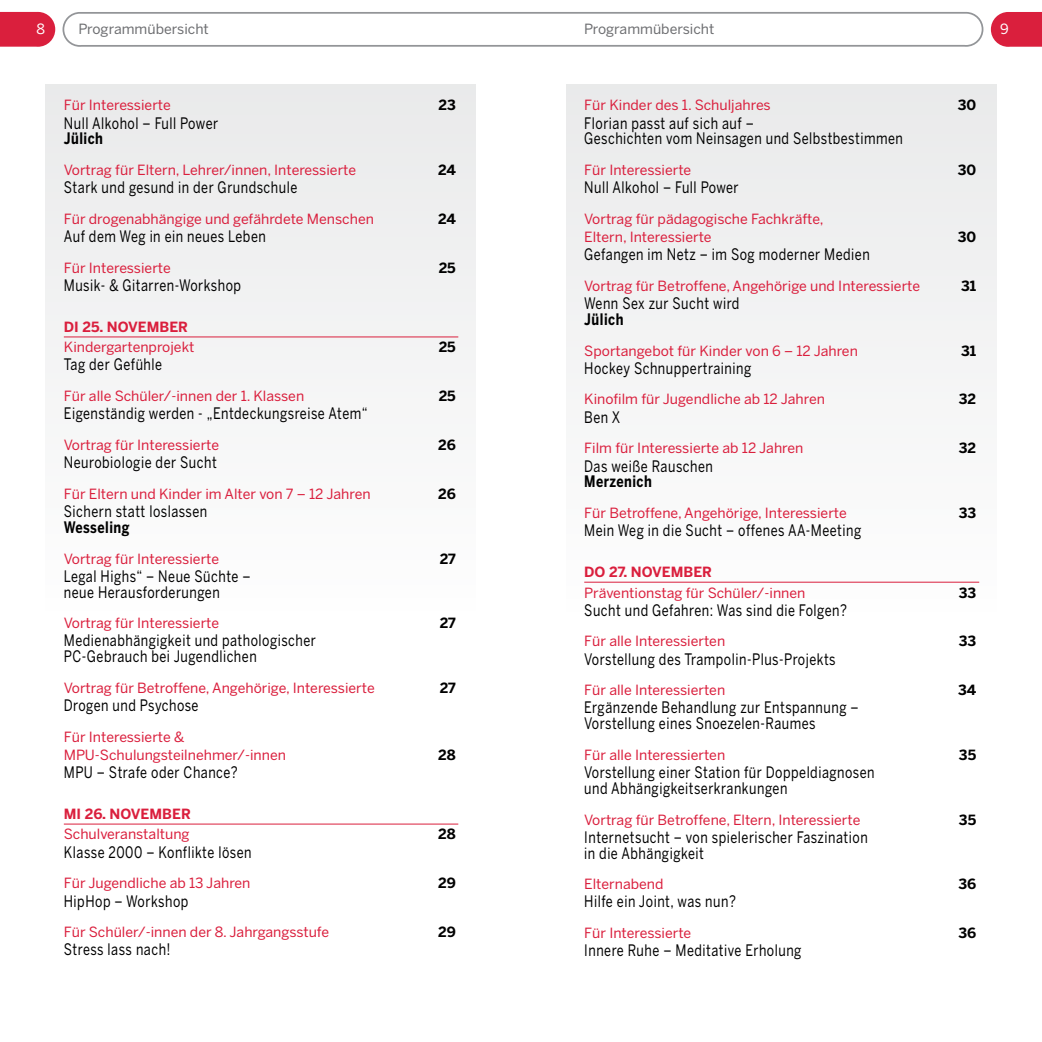
<style>
.page{position:relative;width:1042px;height:1042px;background:#fff}
.page>*{position:absolute;margin:0;border:0;box-sizing:border-box;transform-origin:0 0}
.t1{font:15.75px/15.8px "Benton Sans";letter-spacing:.04em;color:#000;scale:.8 1}
.t2{font:700 15.75px "Benton Sans";letter-spacing:.04em;color:#000;scale:.8 1}
.t3{font:14px/18.2px "Benton Sans";color:#da1f3d}
.t4{font:700 14px "Benton Sans";color:#000}
.t5{font:700 14px "Benton Sans";color:#da1f3d}
.t6{font:14px "Benton Sans";color:#6d6e71}
.t7{font:14px "Benton Sans";color:#fff}
</style>
<div class="page">
<svg style="left:0;top:12px;width:55px;height:35px"></svg>
<svg style="left:62px;top:13px;width:922px;height:34px"></svg>
<svg style="left:991px;top:12px;width:51px;height:35px"></svg>
<div style="left:567px;top:84px;width:429px;height:958px;background:linear-gradient(to bottom,#ededee,#fff)"></div>
<hr style="left:584px;top:582px;width:395px;height:1px;background:#da1f3d">
<div style="left:46px;top:84px;width:429px;height:958px;background:linear-gradient(to bottom,#edeeee,#fff)"></div>
<hr style="left:64px;top:336px;width:394px;height:1px;background:#da1f3d">
<hr style="left:64px;top:823px;width:394px;height:1px;background:#da1f3d">
<p class="t7" style="left:37px;top:21px;width:10px">8</p>
<p class="t6" style="left:78px;top:21px;width:132px">Programmübersicht</p>
<p class="t6" style="left:584px;top:21px;width:132px">Programmübersicht</p>
<p class="t7" style="left:1000px;top:21px;width:10px">9</p>
<p class="t3" style="left:64px;top:96px;width:109px">Für Interessierte</p>
<p class="t4" style="left:439px;top:97px;width:19px">23</p>
<p class="t1" style="left:64px;top:115px;width:195px">Null Alkohol – Full Power</p>
<p class="t2" style="left:64px;top:129px;width:51px">Jülich</p>
<p class="t3" style="left:64px;top:161px;width:294px">Vortrag für Eltern, Lehrer/innen, Interessierte</p>
<p class="t4" style="left:438px;top:162px;width:19px">24</p>
<p class="t1" style="left:64px;top:179px;width:293px">Stark und gesund in der Grundschule</p>
<p class="t3" style="left:64px;top:209px;width:312px">Für drogenabhängige und gefährdete Menschen</p>
<p class="t4" style="left:438px;top:210px;width:19px">24</p>
<p class="t1" style="left:64px;top:228px;width:254px">Auf dem Weg in ein neues Leben</p>
<p class="t3" style="left:64px;top:258px;width:109px">Für Interessierte</p>
<p class="t4" style="left:439px;top:259px;width:19px">25</p>
<p class="t1" style="left:64px;top:277px;width:223px">Musik- &amp; Gitarren-Workshop</p>
<p class="t5" style="left:64px;top:318px;width:116px">DI 25. NOVEMBER</p>
<p class="t3" style="left:64px;top:338px;width:132px">Kindergartenprojekt</p>
<p class="t4" style="left:439px;top:339px;width:19px">25</p>
<p class="t1" style="left:64px;top:357px;width:124px">Tag der Gefühle</p>
<p class="t3" style="left:64px;top:387px;width:242px">Für alle Schüler/-innen der 1. Klassen</p>
<p class="t4" style="left:439px;top:388px;width:19px">25</p>
<p class="t1" style="left:64px;top:405px;width:381px">Eigenständig werden - „Entdeckungsreise Atem“</p>
<p class="t3" style="left:64px;top:436px;width:157px">Vortrag für Interessierte</p>
<p class="t4" style="left:438px;top:436px;width:19px">26</p>
<p class="t1" style="left:64px;top:454px;width:193px">Neurobiologie der Sucht</p>
<p class="t3" style="left:64px;top:484px;width:308px">Für Eltern und Kinder im Alter von 7 – 12 Jahren</p>
<p class="t4" style="left:438px;top:485px;width:19px">26</p>
<p class="t1" style="left:64px;top:503px;width:181px">Sichern statt loslassen</p>
<p class="t2" style="left:64px;top:518px;width:84px">Wesseling</p>
<p class="t3" style="left:64px;top:549px;width:157px">Vortrag für Interessierte</p>
<p class="t4" style="left:440px;top:550px;width:18px">27</p>
<p class="t1" style="left:64px;top:568px;width:235px">Legal Highs“ – Neue Süchte – neue Herausforderungen</p>
<p class="t3" style="left:64px;top:614px;width:157px">Vortrag für Interessierte</p>
<p class="t4" style="left:440px;top:615px;width:18px">27</p>
<p class="t1" style="left:64px;top:632px;width:317px">Medienabhängigkeit und pathologischer<br>PC-Gebrauch bei Jugendlichen</p>
<p class="t3" style="left:64px;top:678px;width:312px">Vortrag für Betroffene, Angehörige, Interessierte</p>
<p class="t4" style="left:440px;top:679px;width:18px">27</p>
<p class="t1" style="left:64px;top:697px;width:170px">Drogen und Psychose</p>
<p class="t3" style="left:64px;top:727px;width:224px">Für Interessierte &amp;<br>MPU-Schulungsteilnehmer/-innen</p>
<p class="t4" style="left:438px;top:746px;width:19px">28</p>
<p class="t1" style="left:64px;top:764px;width:219px">MPU – Strafe oder Chance?</p>
<p class="t5" style="left:64px;top:805px;width:118px">MI 26. NOVEMBER</p>
<p class="t3" style="left:64px;top:825px;width:127px">Schulveranstaltung</p>
<p class="t4" style="left:438px;top:826px;width:19px">28</p>
<p class="t1" style="left:64px;top:844px;width:236px">Klasse 2000 – Konflikte lösen</p>
<p class="t3" style="left:64px;top:874px;width:188px">Für Jugendliche ab 13 Jahren</p>
<p class="t4" style="left:438px;top:875px;width:19px">29</p>
<p class="t1" style="left:64px;top:892px;width:157px">HipHop – Workshop</p>
<p class="t3" style="left:64px;top:923px;width:267px">Für Schüler/-innen der 8. Jahrgangsstufe</p>
<p class="t4" style="left:438px;top:923px;width:19px">29</p>
<p class="t1" style="left:64px;top:941px;width:135px">Stress lass nach!</p>
<p class="t3" style="left:584px;top:96px;width:188px">Für Kinder des 1. Schuljahres</p>
<p class="t4" style="left:958px;top:97px;width:20px">30</p>
<p class="t1" style="left:584px;top:115px;width:400px">Florian passt auf sich auf –<br>Geschichten vom Neinsagen und Selbstbestimmen</p>
<p class="t3" style="left:584px;top:161px;width:109px">Für Interessierte</p>
<p class="t4" style="left:958px;top:162px;width:20px">30</p>
<p class="t1" style="left:584px;top:179px;width:195px">Null Alkohol – Full Power</p>
<p class="t3" style="left:584px;top:209px;width:241px">Vortrag für pädagogische Fachkräfte,<br>Eltern, Interessierte</p>
<p class="t4" style="left:958px;top:229px;width:20px">30</p>
<p class="t1" style="left:584px;top:246px;width:358px">Gefangen im Netz – im Sog moderner Medien</p>
<p class="t3" style="left:584px;top:277px;width:337px">Vortrag für Betroffene, Angehörige und Interessierte</p>
<p class="t4" style="left:961px;top:277px;width:17px">31</p>
<p class="t1" style="left:584px;top:295px;width:195px">Wenn Sex zur Sucht wird</p>
<p class="t2" style="left:584px;top:310px;width:51px">Jülich</p>
<p class="t3" style="left:584px;top:341px;width:275px">Sportangebot für Kinder von 6 – 12 Jahren</p>
<p class="t4" style="left:961px;top:342px;width:17px">31</p>
<p class="t1" style="left:584px;top:360px;width:210px">Hockey Schnuppertraining</p>
<p class="t3" style="left:584px;top:390px;width:242px">Kinofilm für Jugendliche ab 12 Jahren</p>
<p class="t4" style="left:959px;top:391px;width:19px">32</p>
<p class="t1" style="left:584px;top:409px;width:47px">Ben X</p>
<p class="t3" style="left:584px;top:439px;width:221px">Film für Interessierte ab 12 Jahren</p>
<p class="t4" style="left:959px;top:440px;width:19px">32</p>
<p class="t1" style="left:584px;top:458px;width:162px">Das weiße Rauschen</p>
<p class="t2" style="left:584px;top:472px;width:86px">Merzenich</p>
<p class="t3" style="left:584px;top:504px;width:264px">Für Betroffene, Angehörige, Interessierte</p>
<p class="t4" style="left:959px;top:504px;width:19px">33</p>
<p class="t1" style="left:584px;top:522px;width:348px">Mein Weg in die Sucht – offenes AA-Meeting</p>
<p class="t5" style="left:584px;top:563px;width:119px">DO 27. NOVEMBER</p>
<p class="t3" style="left:584px;top:583px;width:223px">Präventionstag für Schüler/-innen</p>
<p class="t4" style="left:959px;top:584px;width:19px">33</p>
<p class="t1" style="left:584px;top:602px;width:330px">Sucht und Gefahren: Was sind die Folgen?</p>
<p class="t3" style="left:584px;top:632px;width:142px">Für alle Interessierten</p>
<p class="t4" style="left:959px;top:633px;width:19px">33</p>
<p class="t1" style="left:584px;top:651px;width:316px">Vorstellung des Trampolin-Plus-Projekts</p>
<p class="t3" style="left:584px;top:681px;width:142px">Für alle Interessierten</p>
<p class="t4" style="left:958px;top:682px;width:20px">34</p>
<p class="t1" style="left:584px;top:700px;width:344px">Ergänzende Behandlung zur Entspannung –<br>Vorstellung eines Snoezelen-Raumes</p>
<p class="t3" style="left:584px;top:745px;width:142px">Für alle Interessierten</p>
<p class="t4" style="left:959px;top:746px;width:19px">35</p>
<p class="t1" style="left:584px;top:764px;width:364px">Vorstellung einer Station für Doppeldiagnosen und Abhängigkeitserkrankungen</p>
<p class="t3" style="left:584px;top:810px;width:278px">Vortrag für Betroffene, Eltern, Interessierte</p>
<p class="t4" style="left:959px;top:811px;width:19px">35</p>
<p class="t1" style="left:584px;top:829px;width:356px">Internetsucht – von spielerischer Faszination in die Abhängigkeit</p>
<p class="t3" style="left:584px;top:875px;width:81px">Elternabend</p>
<p class="t4" style="left:958px;top:875px;width:19px">36</p>
<p class="t1" style="left:584px;top:893px;width:191px">Hilfe ein Joint, was nun?</p>
<p class="t3" style="left:584px;top:923px;width:109px">Für Interessierte</p>
<p class="t4" style="left:958px;top:924px;width:19px">36</p>
<p class="t1" style="left:584px;top:942px;width:273px">Innere Ruhe – Meditative Erholung</p>
</div>
